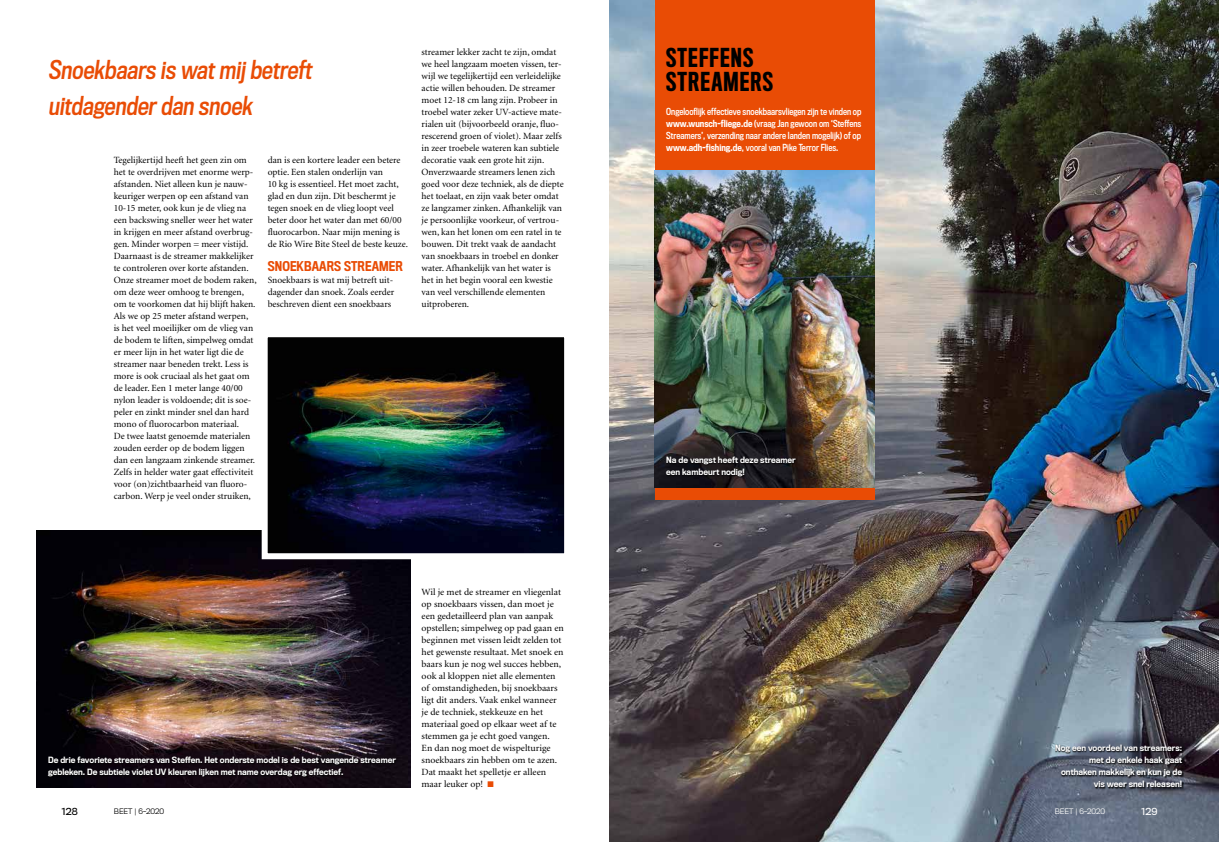
<style>
.page{position:relative;width:1219px;height:842px;background:#fff}
.page>*{position:absolute;margin:0;border:0;box-sizing:border-box;transform-origin:0 0}
.t1{font:24px/36px "Titling Gothic FB Cond Standard";color:#e94c05}
.t2{font:500 24px/24px "Titling Gothic FB Comp";letter-spacing:.05em;color:#000}
.t3{font:500 12.5px "Titling Gothic FB Cond";letter-spacing:.01em;color:#e94c05}
.t4{font:9.5px/12px "Minion";color:#000}
.t5{font:9px/12px "Titling Gothic FB Cond Standard";color:#fff;text-align:justify}
.t6{font:9px "Titling Gothic FB Normal";color:#000}
.t7{font:9px "Titling Gothic FB Normal";color:#fff}
.t8{font:500 8px/12px "Titling Gothic FB Narrow";color:#fff}
.t9{font:300 7px "Titling Gothic FB Normal";color:#000}
.t10{font:300 7px "Titling Gothic FB Normal";color:#fff}
.s1{font-family:"European Pi Three";color:#e94c05}
.s2{font-family:"Titling Gothic FB Cond";font-weight:500}
</style>
<div class="page">
<img style="left:609px;top:0;width:610px;height:842px">
<img style="left:37px;top:530px;width:373px;height:257px">
<img style="left:259px;top:337px;width:306px;height:225px">
<div style="left:655px;top:0;width:219px;height:499px;background:#e94c05"></div>
<img style="left:655px;top:170px;width:219px;height:317px">
<svg style="left:666px;top:456px;width:131px;height:22px"></svg>
<svg style="left:1055px;top:744px;width:129px;height:45px"></svg>
<div style="left:48px;top:756px;width:350px;height:22px;background:#0c050c"></div>
<h1 class="t1" style="left:48px;top:53px;width:269px">Snoekbaars is watmij betreft uitdagender dan snoek</h1>
<p class="t4" style="left:114px;top:154px;width:144px">Tegelijkertijd heeft het geen zin om het te overdrijven met enorme werp&shy;afstanden. Niet alleen kun je nauw&shy;keuriger werpen op een afstand van 10-15 meter, ook kun je de vlieg na een backswing sneller weer het water in krijgen en meer afstand overbrug&shy;gen. Minder worpen = meer vistijd.<br>Daarnaast is de streamer makkelijker te controleren over korte afstanden.<br>Onze streamer moet de bodem raken, om deze weer omhoog te brengen, om te voorkomen dat hij blijft haken.<br>Als we op 25 meter afstand werpen,<br>is het veel moeilijker om de vlieg van de bodem te liften, simpelweg omdat er meer lijn in het water ligt die de streamer naar beneden trekt. Less is more is ook cruciaal als het gaat om de leader. Een 1 meter lange 40/00 nylon leader is voldoende; dit is soe&shy;peler en zinkt minder snel dan hard mono of fluorocarbon materiaal.<br>De twee laatst genoemde materialen zouden eerder op de bodem liggen dan een langzaam zinkende streamer.<br>Zelfs in helder water gaat effectiviteit voor (on)zichtbaarheid van fluoro&shy;carbon. Werp je veel onder struiken,</p>
<p class="t4" style="left:268px;top:154px;width:142px">dan is een kortere leader een betere optie. Een stalen onderlijn van<br>10 kg is essentieel. Het moet zacht, glad en dun zijn. Dit beschermt je tegen snoek en de vlieg loopt veel beter door het water dan met 60/00 fluorocarbon. Naar mijn mening is de Rio Wire Bite Steel de beste keuze.</p>
<h2 class="t3" style="left:268px;top:259px;width:137px">SNOEKBAARS STREAMER</h2>
<p class="t4" style="left:268px;top:274px;width:128px;text-align:justify">Snoekbaars is wat mij betreft uit&shy;dagender dan snoek. Zoals eerder beschreven dient een snoekbaars</p>
<p class="t4" style="left:422px;top:46px;width:144px">streamer lekker zacht te zijn, omdat we heel langzaam moeten vissen, ter&shy;wijl we tegelijkertijd een verleidelijke actie willen behouden. De streamer moet 12-18 cm lang zijn. Probeer in troebel water zeker UV-actieve mate&shy;rialen uit (bijvoorbeeld oranje, fluo&shy;rescerend groen of violet). Maar zelfs in zeer troebele wateren kan subtiele decoratie vaak een grote hit zijn.<br>Onverzwaarde streamers lenen zich goed voor deze techniek, als de diepte het toelaat, en zijn vaak beter omdat ze langzamer zinken. Afhankelijk van je persoonlijke voorkeur, of vertrou&shy;wen, kan het lonen om een ratel in te bouwen. Dit trekt vaak de aandacht van snoekbaars in troebel en donker water. Afhankelijk van het water is het in het begin vooral een kwestie van veel verschillende elementen uitproberen.</p>
<p class="t8" style="left:48px;top:754px;width:349px">De drie favoriete streamers van Steffen. Het onderste model is de best vangende streamer gebleken. De subtiele violet UV kleuren lijken met name overdag erg effectief.</p>
<p class="t6" style="left:62px;top:806px;width:18px">128</p>
<p class="t9" style="left:114px;top:807px;width:52px">BEET | 6-2020</p>
<p class="t4" style="left:422px;top:586px;width:144px">Wil je met de streamer en vliegenlat op snoekbaars vissen, dan moet je een gedetailleerd plan van aanpak opstellen; simpelweg op pad gaan en beginnen met vissen leidt zelden tot het gewenste resultaat. Met snoek en baars kun je nog wel succes hebben, ook al kloppen niet alle elementen of omstandigheden, bij snoekbaars ligt dit anders. Vaak enkel wanneer je de techniek, stekkeuze en het materiaal goed op elkaar weet af te stemmen ga je echt goed vangen.<br>En dan nog moet de wispelturige snoekbaars zin hebben om te azen.<br>Dat maakt het spelletje er alleen maar leuker op! <span class="s1">K</span></p>
<h1 class="t2" style="left:666px;top:47px;width:109px">STEFFENS<br>STREAMERS</h1>
<p class="t5" style="left:666px;top:106px;width:197px">Ongelooflijk effectieve snoekbaarsvliegen zijn te vinden op <span class="s2">www.wunsch-fliege.de</span> (vraag Jan gewoon om ‘Steffens Streamers’, verzending naar andere landen mogelijk) of op <span class="s2">www.adh-fishing.de</span>, vooral van Pike Terror Flies.</p>
<p class="t8" style="left:666px;top:454px;width:131px">Na de vangst heeft deze streamer een kambeurt nodig!</p>
<p class="t8" style="left:1055px;top:742px;width:129px;text-align:right">Nog een voordeel van streamers: met de enkele haak gaat onthaken makkelijk en kun je de vis weer snel releasen!</p>
<p class="t10" style="left:1055px;top:807px;width:52px">BEET | 6-2020</p>
<p class="t7" style="left:1141px;top:806px;width:18px">129</p>
</div>
